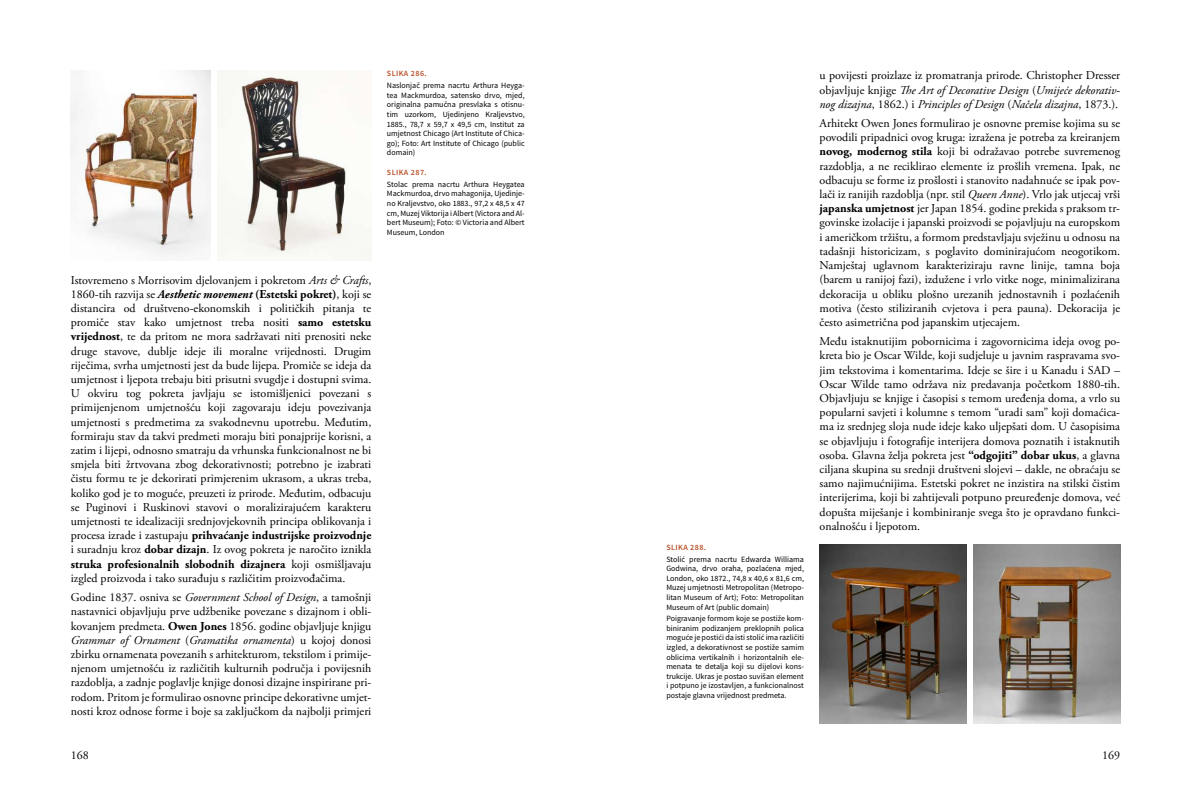
<style>
.page{position:relative;width:1191px;height:794px;background:#fff}
.page>*{position:absolute;margin:0;border:0;box-sizing:border-box;transform-origin:0 0}
.t1{font:12px/14.2px "Adobe Garamond Pro";color:#000;text-align:justify}
.t2{font:8px/9.6px "Source Sans Pro";color:#000;text-align:justify}
.t3{font:600 8px "Source Sans Pro";letter-spacing:.055em;color:#b84f26}
.s1{font-style:italic}
.s2{font-weight:700;font-style:italic}
.s3{font-weight:700}
</style>
<div class="page">
<img style="left:217px;top:71px;width:154px;height:190px">
<img style="left:71px;top:71px;width:139px;height:184px">
<img style="left:819px;top:544px;width:147px;height:179px">
<img style="left:973px;top:544px;width:147px;height:179px">
<p class="t1" style="left:71px;top:274px;width:302px">Istovremeno s Morrisovim djelovanjem i pokretom <span class="s1">Arts &amp; Crafts</span>, 1860-tih razvija se <span class="s2">Aesthetic movement</span> <span class="s3">(Estetski pokret)</span>, koji se distancira od društveno-ekonomskih i političkih pitanja te promiče stav kako umjetnost treba nositi <span class="s3">samo estetsku vrijednost</span>, te da pritom ne mora sadržavati niti prenositi neke druge stavove, dublje ideje ili moralne vrijednosti. Drugim riječima, svrha umjetnosti jest da bude lijepa. Promiče se ideja da umjetnost i ljepota trebaju biti prisutni svugdje i dostupni svima.<br>U okviru tog pokreta javljaju se istomišljenici povezani s primijenjenom umjetnošću koji zagovaraju ideju povezivanja umjetnosti s predmetima za svakodnevnu upotrebu. Međutim, formiraju stav da takvi predmeti moraju biti ponajprije korisni, a zatim i lijepi, odnosno smatraju da vrhunska funkcionalnost ne bi smjela biti žrtvovana zbog dekorativnosti; potrebno je izabrati čistu formu te je dekorirati primjerenim ukrasom, a ukras treba, koliko god je to moguće, preuzeti iz prirode. Međutim, odbacuju se Puginovi i Ruskinovi stavovi o moralizirajućem karakteru umjetnosti te idealizaciji srednjovjekovnih principa oblikovanja i procesa izrade i zastupaju <span class="s3">prihvaćanje industrijske proizvodnje </span>i suradnju kroz <span class="s3">dobar dizajn</span>. Iz ovog pokreta je naročito iznikla <span class="s3">struka profesionalnih slobodnih dizajnera</span> koji osmišljavaju izgled proizvoda i tako surađuju s različitim proizvođačima.</p>
<p class="t1" style="left:71px;top:591px;width:302px">Godine 1837. osniva se <span class="s1">Government School of Design</span>, a tamošnji nastavnici objavljuju prve udžbenike povezane s dizajnom i obli‐ kovanjem predmeta. <span class="s3">Owen Jones</span> 1856. godine objavljuje knjigu <span class="s1">Grammar of Ornament</span> (<span class="s1">Gramatika ornamenta</span>) u kojoj donosi zbirku ornamenata povezanih s arhitekturom, tekstilom i primije‐ njenom umjetnošću iz različitih kulturnih područja i povijesnih razdoblja, a zadnje poglavlje knjige donosi dizajne inspirirane pri‐ rodom. Pritom je formulirao osnovne principe dekorativne umjet‐ nosti kroz odnose forme i boje sa zaključkom da najbolji primjeri</p>
<p class="t3" style="left:387px;top:70px;width:41px">SLIKA 286.</p>
<p class="t2" style="left:387px;top:81px;width:139px">Naslonjač prema nacrtu Arthura Heyga&shy;tea Mackmurdoa, satensko drvo, mjed, originalna pamučna presvlaka s otisnu&shy;tim uzorkom, Ujedinjeno Kraljevstvo, 1885., 78,7 x 59,7 x 49,5 cm, Institut za umjetnost Chicago (Art Institute of Chica&shy;go); Foto: Art Institute of Chicago (public domain)</p>
<p class="t1" style="left:819px;top:70px;width:302px">u povijesti proizlaze iz promatranja prirode. Christopher Dresser objavljuje knjige <span class="s1">The Art of Decorative Design</span> (<span class="s1">Umijeće dekorativ‐ nog dizajna</span>, 1862.) i <span class="s1">Principles of Design</span> (<span class="s1">Načela dizajna</span>, 1873.).</p>
<p class="t1" style="left:819px;top:117px;width:302px">Arhitekt Owen Jones formulirao je osnovne premise kojima su se povodili pripadnici ovog kruga: izražena je potreba za kreiranjem <span class="s3">novog, modernog stila</span> koji bi odražavao potrebe suvremenog razdoblja, a ne reciklirao elemente iz prošlih vremena. Ipak, ne odbacuju se forme iz prošlosti i stanovito nadahnuće se ipak pov‐ lači iz ranijih razdoblja (npr. stil <span class="s1">Queen Anne</span>). Vrlo jak utjecaj vrši <span class="s3">japanska umjetnost</span> jer Japan 1854. godine prekida s praksom tr‐ govinske izolacije i japanski proizvodi se pojavljuju na europskom i američkom tržištu, a formom predstavljaju svježinu u odnosu na tadašnji historicizam, s poglavito dominirajućom neogotikom.<br>Namještaj uglavnom karakteriziraju ravne linije, tamna boja (barem u ranijoj fazi), izdužene i vrlo vitke noge, minimalizirana dekoracija u obliku plošno urezanih jednostavnih i pozlaćenih motiva (često stiliziranih cvjetova i pera pauna). Dekoracija je često asimetrična pod japanskim utjecajem.</p>
<p class="t1" style="left:819px;top:335px;width:302px">Među istaknutijim pobornicima i zagovornicima ideja ovog po‐ kreta bio je Oscar Wilde, koji sudjeluje u javnim raspravama svo‐ jim tekstovima i komentarima. Ideje se šire i u Kanadu i SAD – Oscar Wilde tamo održava niz predavanja početkom 1880-tih.<br>Objavljuju se knjige i časopisi s temom uređenja doma, a vrlo su popularni savjeti i kolumne s temom “uradi sam” koji domaćica‐ ma iz srednjeg sloja nude ideje kako uljepšati dom. U časopisima se objavljuju i fotografije interijera domova poznatih i istaknutih osoba. Glavna želja pokreta jest <span class="s3">“odgojiti” dobar ukus</span>, a glavna ciljana skupina su srednji društveni slojevi – dakle, ne obraćaju se samo najimućnijima. Estetski pokret ne inzistira na stilski čistim interijerima, koji bi zahtijevali potpuno preuređenje domova, već dopušta miješanje i kombiniranje svega što je opravdano funkci‐ onalnošću i ljepotom.</p>
<p class="t3" style="left:387px;top:169px;width:41px">SLIKA 287.</p>
<p class="t2" style="left:387px;top:180px;width:139px">Stolac prema nacrtu Arthura Heygatea Mackmurdoa, drvo mahagonija, Ujedinje&shy;no Kraljevstvo, oko 1883., 97,2 x 48,5 x 47 cm, Muzej Viktorija i Albert (Victora and Al&shy;bert Museum); Foto: © Victoria and Albert Museum, London</p>
<p class="t3" style="left:666px;top:544px;width:41px">SLIKA 288.</p>
<p class="t2" style="left:666px;top:555px;width:139px">Stolić prema nacrtu Edwarda Williama Godwina, drvo oraha, pozlaćena mjed, London, oko 1872., 74,8 x 40,6 x 81,6 cm, Muzej umjetnosti Metropolitan (Metropo&shy;litan Museum of Art); Foto: Metropolitan Museum of Art (public domain)</p>
<p class="t2" style="left:666px;top:614px;width:139px">Poigravanje formom koje se postiže kom&shy;biniranim podizanjem preklopnih polica moguće je postići da isti stolić ima različiti izgled, a dekorativnost se postiže samim oblicima vertikalnih i horizontalnih ele&shy;menata te detalja koji su dijelovi kons&shy;trukcije. Ukras je postao suvišan element i potpuno je izostavljen, a funkcionalnost postaje glavna vrijednost predmeta.</p>
<p class="t1" style="left:71px;top:748px;width:19px">168</p>
<p class="t1" style="left:1102px;top:748px;width:19px">169</p>
</div>
